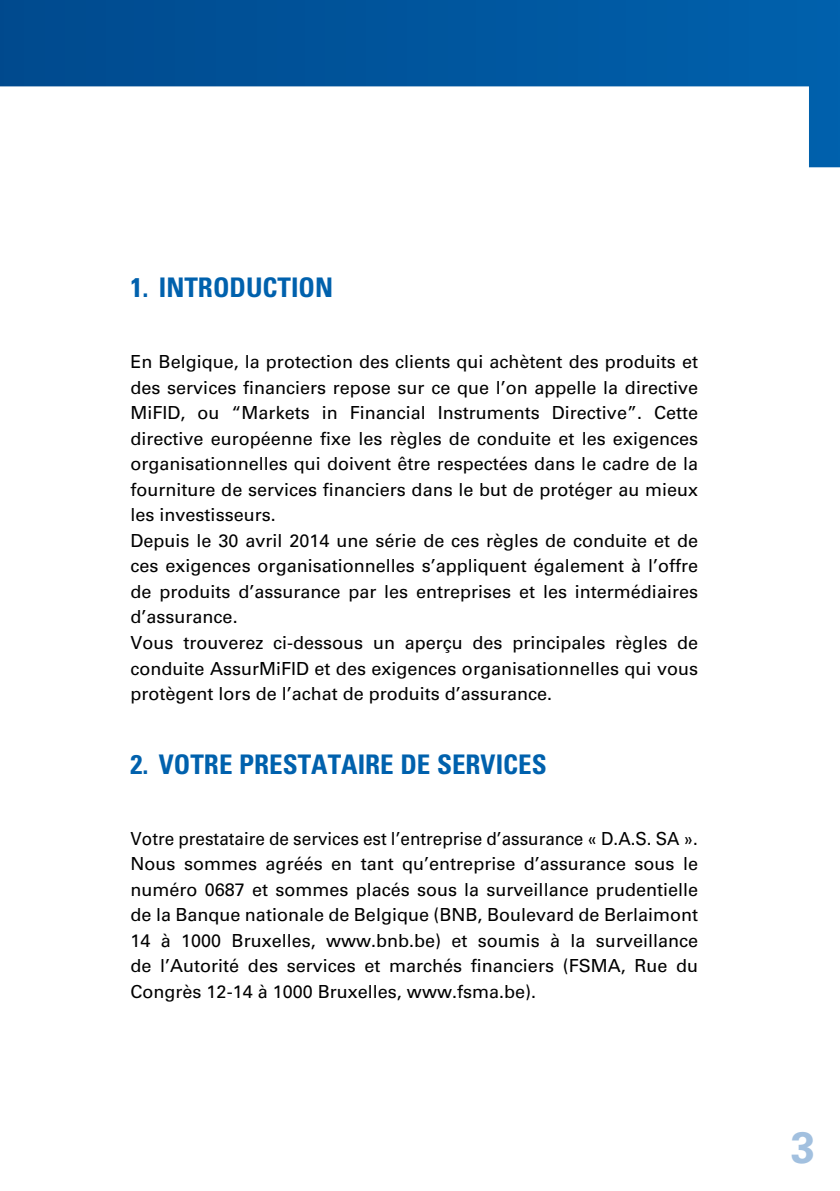
<style>
.page{position:relative;width:840px;height:1191px;background:#fff}
.page>*{position:absolute;margin:0;border:0;box-sizing:border-box;transform-origin:0 0}
.t1{font:700 44px "Univers LT Std";color:#a2c0df}
.t2{font:700 condensed 27px "Univers LT Std";color:#0061ad}
.t3{font:18px/25.6px "Univers LT Std";color:#000}
.t4{font:18px/25.6px "Univers LT Std";color:#000;text-align:justify;scale:.95 1}
</style>
<div class="page">
<svg style="left:0;top:0;width:839px;height:167px"></svg>
<h2 class="t2" style="left:130px;top:271px;width:204px">1. INTRODUCTION</h2>
<p class="t3" style="left:130px;top:349px;width:569px">En Belgique, la protection des clients qui achètent des produits et des services financiers repose sur ce que l’on appelle la directive MiFID, ou “Markets in Financial Instruments Directive”. Cette directive européenne fixe les règles de conduite et les exigences organisationnelles qui doivent être respectées dans le cadre de la fourniture de services financiers dans le but de protéger au mieux les investisseurs.<br>Depuis le 30 avril 2014 une série de ces règles de conduite et de ces exigences organisationnelles s’appliquent également à l’offre de produits d’assurance par les entreprises et les intermédiaires d’assurance.<br>Vous trouverez ci-dessous un aperçu des principales règles de conduite AssurMiFID et des exigences organisationnelles qui vous protègent lors de l’achat de produits d’assurance.</p>
<h2 class="t2" style="left:130px;top:747px;width:417px">2. VOTRE PRESTATAIRE DE SERVICES</h2>
<p class="t4" style="left:130px;top:825px;width:598px">Votre prestataire de services est l’entreprise d’assurance « D.A.S. SA ».<br>Nous sommes agréés en tant qu’entreprise d’assurance sous le numéro 0687 et sommes placés sous la surveillance prudentielle de la Banque nationale de Belgique (BNB, Boulevard de Berlaimont 14 à 1000 Bruxelles, www.bnb.be) et soumis à la surveillance de l’Autorité des services et marchés financiers (FSMA, Rue du Congrès 12-14 à 1000 Bruxelles, www.fsma.be).</p>
<h1 class="t1" style="left:790px;top:1122px;width:26px">3</h1>
</div>
